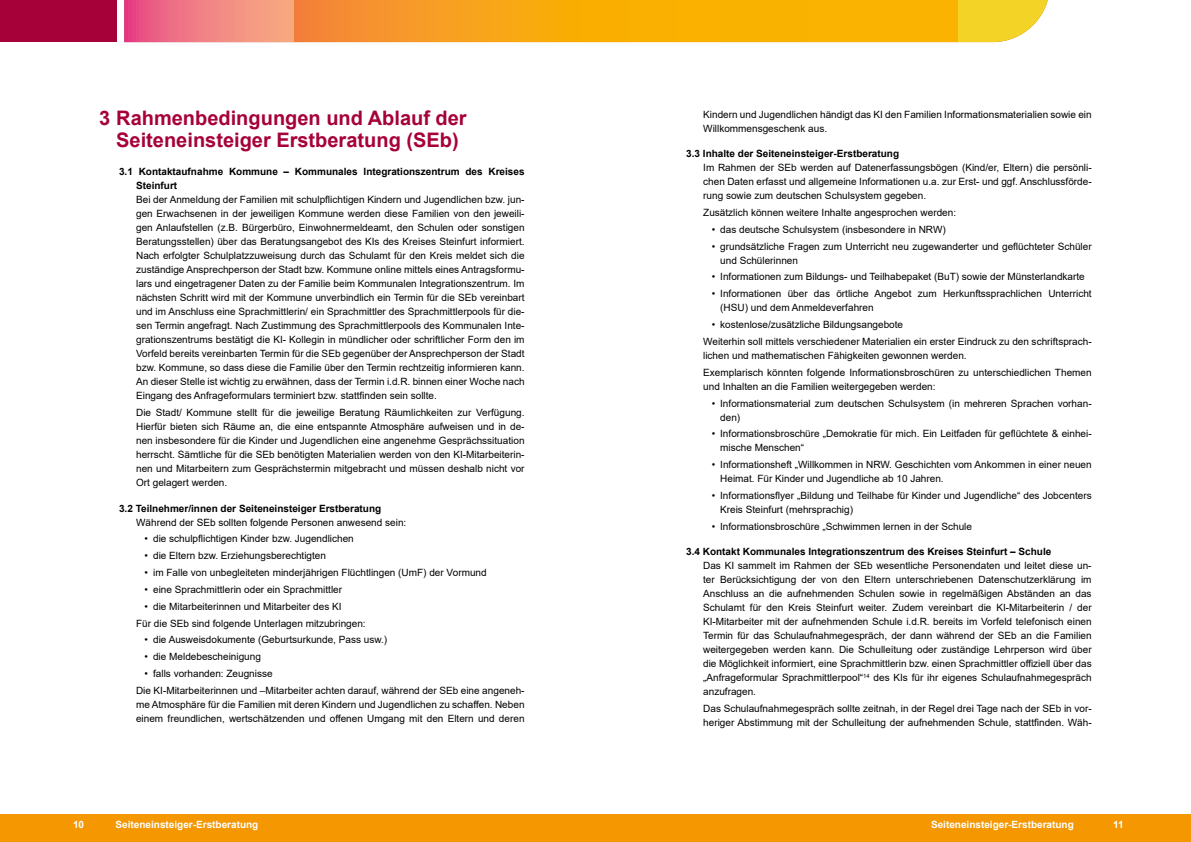
<style>
.page{position:relative;width:1191px;height:842px;background:#fff}
.page>*{position:absolute;margin:0;border:0;box-sizing:border-box;transform-origin:0 0}
.t1{font:700 20px/22px "Arial";color:#a70139;text-align:center}
.t2{font:10px/14px "Arial";color:#000}
.t3{font:700 10px/14px "Arial";color:#000}
.t4{font:700 10px "Arial";color:#fff}
</style>
<div class="page">
<div style="left:0;top:814px;width:1191px;height:28px;background:#f49700"></div>
<div style="left:0;top:0;width:117px;height:42px;background:#a70139"></div>
<svg style="left:124px;top:0;width:170px;height:42px;background:#f07e84"></svg>
<svg style="left:294px;top:0;width:664px;height:42px;background:#f8a70e"></svg>
<svg style="left:958px;top:0;width:90px;height:42px;fill:#f4d327"></svg>
<h1 class="t1" style="left:99px;top:107px;width:369px">3 Rahmenbedingungen und Ablauf der<br>Seiteneinsteiger Erstberatung (SEb)</h1>
<p class="t3" style="left:136px;top:165px;width:390px;text-indent:-17px">3.1 Kontaktaufnahme Kommune – Kommunales Integrationszentrum des Kreises<br>Steinfurt</p>
<p class="t2" style="left:136px;top:193px;width:390px;text-align:justify">Bei der Anmeldung der Familien mit schulpflichtigen Kindern und Jugendlichen bzw. jun&shy;gen Erwachsenen in der jeweiligen Kommune werden diese Familien von den jeweili&shy;gen Anlaufstellen (z.B. Bürgerbüro, Einwohnermeldeamt, den Schulen oder sonstigen Beratungsstellen) über das Beratungsangebot des KIs des Kreises Steinfurt informiert.<br>Nach erfolgter Schulplatzzuweisung durch das Schulamt für den Kreis meldet sich die zuständige Ansprechperson der Stadt bzw. Kommune online mittels eines Antragsformu&shy;lars und eingetragener Daten zu der Familie beim Kommunalen Integrationszentrum. Im nächsten Schritt wird mit der Kommune unverbindlich ein Termin für die SEb vereinbart und im Anschluss eine Sprachmittlerin/ ein Sprachmittler des Sprachmittlerpools für die&shy;sen Termin angefragt. Nach Zustimmung des Sprachmittlerpools des Kommunalen Inte&shy;grationszentrums bestätigt die KI- Kollegin in mündlicher oder schriftlicher Form den im Vorfeld bereits vereinbarten Termin für die SEb gegenüber der Ansprechperson der Stadt bzw. Kommune, so dass diese die Familie über den Termin rechtzeitig informieren kann.<br>An dieser Stelle ist wichtig zu erwähnen, dass der Termin i.d.R. binnen einer Woche nach Eingang des Anfrageformulars terminiert bzw. stattfinden sein sollte.</p>
<p class="t2" style="left:136px;top:406px;width:390px;text-align:justify">Die Stadt/ Kommune stellt für die jeweilige Beratung Räumlichkeiten zur Verfügung.<br>Hierfür bieten sich Räume an, die eine entspannte Atmosphäre aufweisen und in de&shy;nen insbesondere für die Kinder und Jugendlichen eine angenehme Gesprächssituation herrscht. Sämtliche für die SEb benötigten Materialien werden von den KI-Mitarbeiterin&shy;nen und Mitarbeitern zum Gesprächstermin mitgebracht und müssen deshalb nicht vor Ort gelagert werden.</p>
<p class="t3" style="left:119px;top:501px;width:264px">3.2 Teilnehmer/innen der Seiteneinsteiger Erstberatung</p>
<p class="t2" style="left:136px;top:515px;width:272px">Während der SEb sollten folgende Personen anwesend sein:</p>
<p class="t2" style="left:145px;top:532px;width:211px">• die schulpflichtigen Kinder bzw. Jugendlichen</p>
<p class="t2" style="left:145px;top:549px;width:183px">• die Eltern bzw. Erziehungsberechtigten</p>
<p class="t2" style="left:145px;top:565px;width:343px">• im Falle von unbegleiteten minderjährigen Flüchtlingen (UmF) der Vormund</p>
<p class="t2" style="left:145px;top:582px;width:199px">• eine Sprachmittlerin oder ein Sprachmittler</p>
<p class="t2" style="left:136px;top:598px;width:231px;line-height:16.8px;text-indent:9px">• die Mitarbeiterinnen und Mitarbeiter des KI<br>Für die SEb sind folgende Unterlagen mitzubringen:</p>
<p class="t2" style="left:145px;top:633px;width:244px">• die Ausweisdokumente (Geburtsurkunde, Pass usw.)</p>
<p class="t2" style="left:145px;top:650px;width:118px">• die Meldebescheinigung</p>
<p class="t2" style="left:136px;top:665px;width:390px;line-height:16.8px;text-indent:9px">• falls vorhanden: Zeugnisse<br>Die KI-Mitarbeiterinnen und –Mitarbeiter achten darauf, während der SEb eine angeneh-</p>
<p class="t2" style="left:136px;top:697px;width:390px">me Atmosphäre für die Familien mit deren Kindern und Jugendlichen zu schaffen. Neben einem freundlichen, wertschätzenden und offenen Umgang mit den Eltern und deren</p>
<p class="t2" style="left:703px;top:107px;width:390px">Kindern und Jugendlichen händigt das KI den Familien Informationsmaterialien sowie ein<br>Willkommensgeschenk aus.</p>
<p class="t3" style="left:686px;top:147px;width:214px">3.3 Inhalte der Seiteneinsteiger-Erstberatung</p>
<p class="t2" style="left:703px;top:161px;width:390px;text-align:justify">Im Rahmen der SEb werden auf Datenerfassungsbögen (Kind/er, Eltern) die persönli&shy;chen Daten erfasst und allgemeine Informationen u.a. zur Erst- und ggf. Anschlussförde&shy;rung sowie zum deutschen Schulsystem gegeben.</p>
<p class="t2" style="left:703px;top:205px;width:254px">Zusätzlich können weitere Inhalte angesprochen werden:</p>
<p class="t2" style="left:711px;top:222px;width:235px">• das deutsche Schulsystem (insbesondere in NRW)</p>
<p class="t2" style="left:720px;top:239px;width:373px;text-indent:-9px">• grundsätzliche Fragen zum Unterricht neu zugewanderter und geflüchteter Schüler und Schülerinnen</p>
<p class="t2" style="left:711px;top:270px;width:374px">• Informationen zum Bildungs- und Teilhabepaket (BuT) sowie der Münsterlandkarte</p>
<p class="t2" style="left:720px;top:287px;width:373px;text-indent:-8px">• Informationen über das örtliche Angebot zum Herkunftssprachlichen Unterricht (HSU) und dem Anmeldeverfahren</p>
<p class="t2" style="left:703px;top:316px;width:390px;line-height:16.8px;text-indent:9px">• kostenlose/zusätzliche Bildungsangebote<br>Weiterhin soll mittels verschiedener Materialien ein erster Eindruck zu den schriftsprach-</p>
<p class="t2" style="left:703px;top:347px;width:390px;line-height:16.8px">lichen und mathematischen Fähigkeiten gewonnen werden.<br>Exemplarisch könnten folgende Informationsbroschüren zu unterschiedlichen Themen</p>
<p class="t2" style="left:703px;top:379px;width:234px">und Inhalten an die Familien weitergegeben werden:</p>
<p class="t2" style="left:720px;top:396px;width:373px;text-indent:-8px">• Informationsmaterial zum deutschen Schulsystem (in mehreren Sprachen vorhan&shy;den)</p>
<p class="t2" style="left:720px;top:427px;width:373px;text-indent:-9px">• Informationsbroschüre „Demokratie für mich. Ein Leitfaden für geflüchtete &amp; einhei&shy;mische Menschen“</p>
<p class="t2" style="left:720px;top:458px;width:373px;text-indent:-8px">• Informationsheft „Willkommen in NRW. Geschichten vom Ankommen in einer neuen<br>Heimat. Für Kinder und Jugendliche ab 10 Jahren.</p>
<p class="t2" style="left:720px;top:489px;width:373px;text-indent:-8px">• Informationsflyer „Bildung und Teilhabe für Kinder und Jugendliche“ des Jobcenters<br>Kreis Steinfurt (mehrsprachig)</p>
<p class="t2" style="left:711px;top:519px;width:262px">• Informationsbroschüre „Schwimmen lernen in der Schule</p>
<p class="t3" style="left:686px;top:545px;width:367px">3.4 Kontakt Kommunales Integrationszentrum des Kreises Steinfurt – Schule</p>
<p class="t2" style="left:703px;top:559px;width:390px;text-align:justify">Das KI sammelt im Rahmen der SEb wesentliche Personendaten und leitet diese un&shy;ter Berücksichtigung der von den Eltern unterschriebenen Datenschutzerklärung im Anschluss an die aufnehmenden Schulen sowie in regelmäßigen Abständen an das Schulamt für den Kreis Steinfurt weiter. Zudem vereinbart die KI-Mitarbeiterin / der KI-Mitarbeiter mit der aufnehmenden Schule i.d.R. bereits im Vorfeld telefonisch einen Termin für das Schulaufnahmegespräch, der dann während der SEb an die Familien weitergegeben werden kann. Die Schulleitung oder zuständige Lehrperson wird über die Möglichkeit informiert, eine Sprachmittlerin bzw. einen Sprachmittler offiziell über das „Anfrageformular Sprachmittlerpool“<sup>14</sup> des KIs für ihr eigenes Schulaufnahmegespräch anzufragen.</p>
<p class="t2" style="left:703px;top:702px;width:390px">Das Schulaufnahmegespräch sollte zeitnah, in der Regel drei Tage nach der SEb in vor&shy;heriger Abstimmung mit der Schulleitung der aufnehmenden Schule, stattfinden. Wäh-</p>
<p class="t4" style="left:73px;top:817px;width:13px">10</p>
<p class="t4" style="left:116px;top:817px;width:144px">Seiteneinsteiger-Erstberatung</p>
<p class="t4" style="left:931px;top:817px;width:144px">Seiteneinsteiger-Erstberatung</p>
<p class="t4" style="left:1113px;top:817px;width:12px">11</p>
</div>
